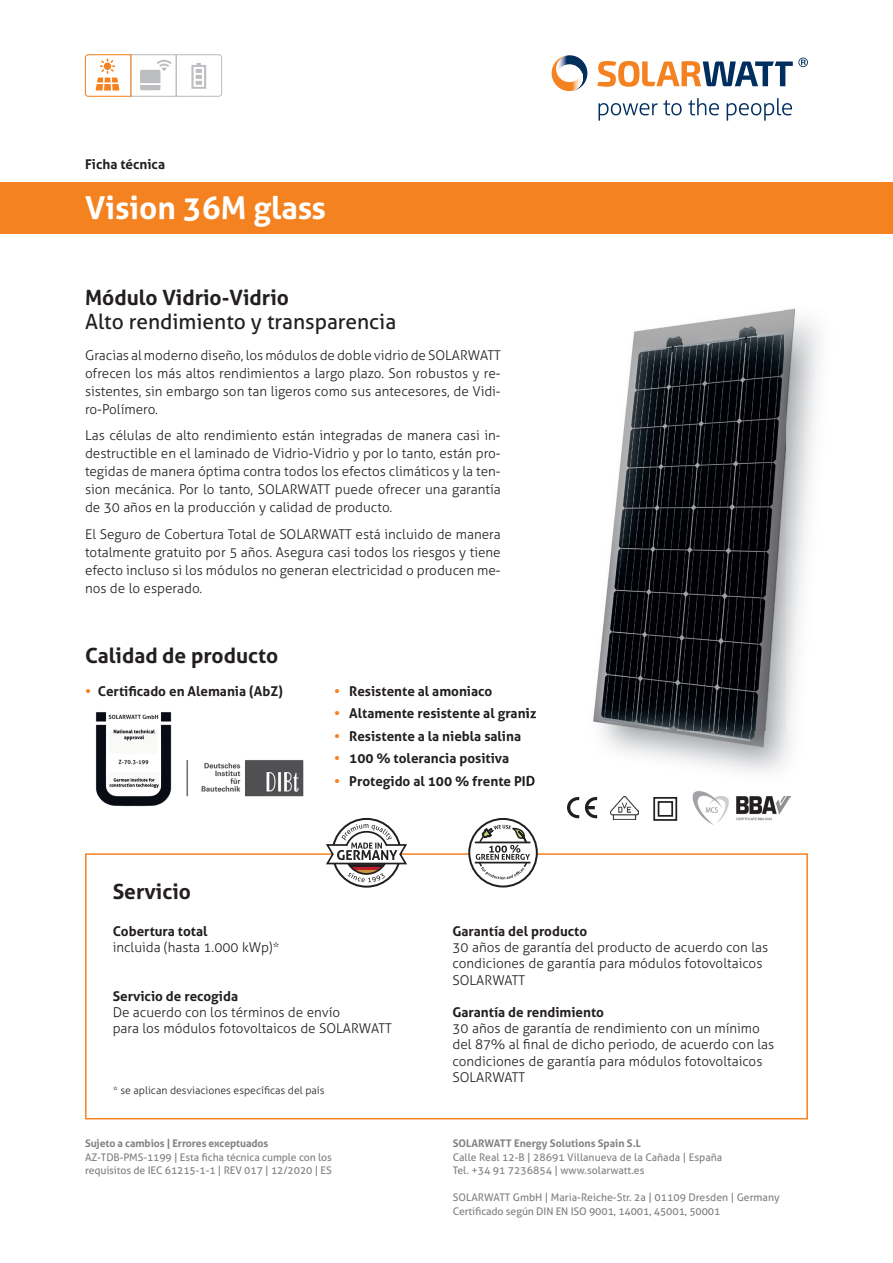
<style>
.page{position:relative;width:893px;height:1263px;background:#fff}
.page>*{position:absolute;margin:0;border:0;box-sizing:border-box;transform-origin:0 0}
.t1{font:700 31.5px "Aller";color:#fff}
.t2{font:700 21px "Aller";color:#231f20}
.t3{font:21px "Aller";color:#231f20}
.t4{font:300 13.5px/18px "Aller";color:#231f20}
.t5{font:700 13.5px "Aller";color:#231f20}
.t6{font:10.5px/13.5px "Aller";letter-spacing:-.01em;color:#808285}
.t7{font:700 10.5px "Aller";letter-spacing:-.01em;color:#808285}
.t8{font:300 10.5px "Aller";color:#231f20}
.s1{color:#f58220}
</style>
<div class="page">
<div style="left:85px;top:853px;width:723px;height:266px;border:2px solid #f58220"></div>
<img style="left:186px;top:760px;width:117px;height:37px">
<img style="left:95px;top:712px;width:77px;height:95px">
<svg style="left:333px;top:819px;width:67px;height:68px"></svg>
<div style="left:332px;top:818px;width:69px;height:70px;border:2px solid #231f20;border-radius:50%"></div>
<svg style="left:326px;top:824px;width:81px;height:58px"></svg>
<svg style="left:469px;top:819px;width:68px;height:67px"></svg>
<div style="left:468px;top:818px;width:70px;height:69px;border:2px solid #231f20;border-radius:50%"></div>
<hr style="left:475px;top:862px;width:55px;height:1px;background:#231f20">
<hr style="left:475px;top:841px;width:55px;height:2px;background:#231f20">
<svg style="left:476px;top:825px;width:54px;height:54px"></svg>
<svg style="left:530px;top:711px;width:6px;height:8px"></svg>
<svg style="left:529px;top:776px;width:6px;height:10px"></svg>
<img style="left:593px;top:308px;width:227px;height:464px">
<div style="left:0;top:183px;width:893px;height:51px;background:#f58220"></div>
<svg style="left:597px;top:58px;width:211px;height:29px"></svg>
<svg style="left:598px;top:98px;width:194px;height:23px"></svg>
<svg style="left:583px;top:61px;width:4px;height:24px"></svg>
<img style="left:552px;top:55px;width:31px;height:36px">
<svg style="left:140px;top:54px;width:82px;height:43px"></svg>
<svg style="left:84px;top:54px;width:48px;height:43px"></svg>
<img style="left:610px;top:797px;width:28px;height:22px">
<svg style="left:567px;top:797px;width:12px;height:21px"></svg>
<svg style="left:585px;top:797px;width:12px;height:21px"></svg>
<img style="left:692px;top:791px;width:98px;height:34px">
<svg style="left:653px;top:797px;width:25px;height:24px"></svg>
<p class="t5" style="left:85px;top:156px;width:82px">Ficha técnica</p>
<h1 class="t1" style="left:85px;top:189px;width:243px">Vision 36M glass</h1>
<h2 class="t2" style="left:85px;top:284px;width:205px">Módulo Vidrio-Vidrio</h2>
<h2 class="t3" style="left:85px;top:309px;width:313px">Alto rendimiento y transparencia</h2>
<p class="t4" style="left:85px;top:346px;width:417px;text-align:justify">Gracias al moderno diseño, los módulos de doble vidrio de SOLARWATT ofrecen los más altos rendimientos a largo plazo. Son robustos y re&shy;sistentes, sin embargo son tan ligeros como sus antecesores, de Vidi&shy;ro-Polímero.</p>
<p class="t4" style="left:85px;top:426px;width:417px;text-align:justify">Las células de alto rendimiento están integradas de manera casi in&shy;destructible en el laminado de Vidrio-Vidrio y por lo tanto, están pro&shy;tegidas de manera óptima contra todos los efectos climáticos y la ten&shy;sion mecánica. Por lo tanto, SOLARWATT puede ofrecer una garantía de 30 años en la producción y calidad de producto.</p>
<p class="t4" style="left:85px;top:525px;width:417px;text-align:justify">El Seguro de Cobertura Total de SOLARWATT está incluido de manera totalmente gratuito por 5 años. Asegura casi todos los riesgos y tiene efecto incluso si los módulos no generan electricidad o producen me&shy;nos de lo esperado.</p>
<h2 class="t2" style="left:85px;top:642px;width:195px">Calidad de producto</h2>
<p class="t5" style="left:85px;top:682px;width:200px"><span class="s1">•</span> Certificado en Alemania (AbZ)</p>
<p class="t5" style="left:334px;top:682px;width:159px"><span class="s1">•</span> Resistente al amoniaco</p>
<p class="t5" style="left:334px;top:705px;width:204px"><span class="s1">•</span> Altamente resistente al graniz</p>
<p class="t5" style="left:334px;top:727px;width:188px"><span class="s1">•</span> Resistente a la niebla salina</p>
<p class="t5" style="left:334px;top:750px;width:177px"><span class="s1">•</span> 100 % tolerancia positiva</p>
<p class="t5" style="left:334px;top:772px;width:203px"><span class="s1">•</span> Protegido al 100 % frente PID</p>
<h2 class="t2" style="left:113px;top:878px;width:80px">Servicio</h2>
<p class="t5" style="left:113px;top:923px;width:96px">Cobertura total</p>
<p class="t4" style="left:113px;top:938px;width:168px">incluida (hasta 1.000 kWp)*</p>
<p class="t5" style="left:113px;top:987px;width:127px">Servicio de recogida</p>
<p class="t4" style="left:113px;top:1004px;width:281px;line-height:16.2px">De acuerdo con los términos de envío<br>para los módulos fotovoltaicos de SOLARWATT</p>
<p class="t8" style="left:113px;top:1084px;width:213px">* se aplican desviaciones específicas del país</p>
<p class="t7" style="left:85px;top:1137px;width:185px">Sujeto a cambios | Errores exceptuados</p>
<p class="t6" style="left:85px;top:1150px;width:248px">AZ-TDB-PMS-1199 | Esta ficha técnica cumple con los requisitos de IEC 61215-1-1 | REV 017 | 12/2020 | ES</p>
<p class="t5" style="left:453px;top:923px;width:136px">Garantía del producto</p>
<p class="t4" style="left:453px;top:939px;width:317px;line-height:16.2px">30 años de garantía del producto de acuerdo con las condiciones de garantía para módulos fotovoltaicos<br>SOLARWATT</p>
<p class="t5" style="left:453px;top:1004px;width:153px">Garantía de rendimiento</p>
<p class="t4" style="left:453px;top:1020px;width:323px;line-height:16.2px">30 años de garantía de rendimiento con un mínimo del 87% al final de dicho periodo, de acuerdo con las condiciones de garantía para módulos fotovoltaicos SOLARWATT</p>
<p class="t7" style="left:453px;top:1137px;width:190px">SOLARWATT Energy Solutions Spain S.L</p>
<p class="t6" style="left:453px;top:1150px;width:271px">Calle Real 12-B | 28691 Villanueva de la Cañada | España<br>Tel. +34 91 7236854 | www.solarwatt.es</p>
<p class="t6" style="left:453px;top:1191px;width:328px">SOLARWATT GmbH | Maria-Reiche-Str. 2a | 01109 Dresden | Germany<br>Certificado según DIN EN ISO 9001, 14001, 45001, 50001</p>
</div>
